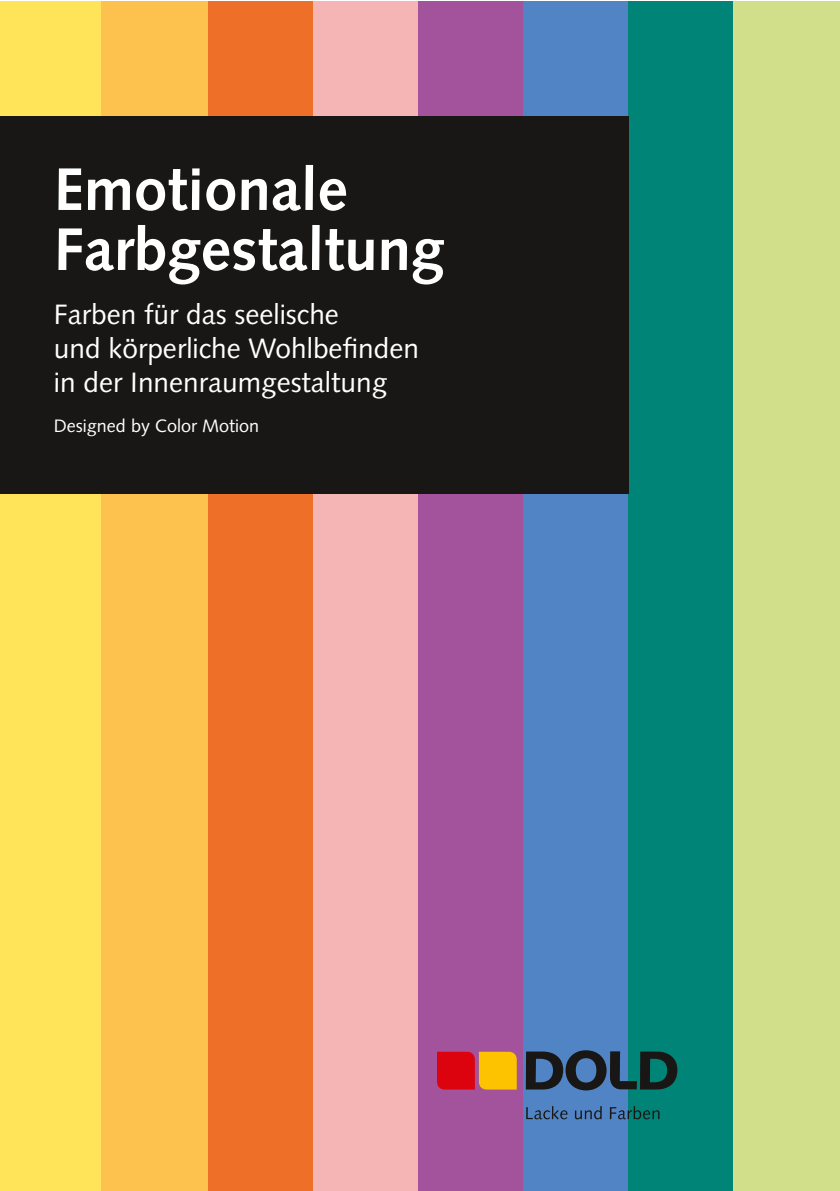
<style>
.page{position:relative;width:840px;height:1191px;background:#fff}
.page>*{position:absolute;margin:0;border:0;box-sizing:border-box;transform-origin:0 0}
.t1{font:700 60px/60px "Syntax LTCE";color:#fff}
.t2{font:28px/34px "Syntax LTCE";color:#fff}
.t3{font:18px "Syntax LTCE";color:#fff}
</style>
<div class="page">
<div style="left:197px;top:1px;width:116px;height:1190px;background:#ee7028"></div>
<div style="left:0;top:1px;width:102px;height:1190px;background:#ffe459"></div>
<div style="left:101px;top:1px;width:107px;height:1190px;background:#fcc24d"></div>
<div style="left:313px;top:1px;width:107px;height:1190px;background:#f6b5b5"></div>
<div style="left:418px;top:1px;width:106px;height:1190px;background:#a2539c"></div>
<div style="left:522px;top:1px;width:107px;height:1190px;background:#5184c4"></div>
<div style="left:627px;top:1px;width:107px;height:1190px;background:#008477"></div>
<div style="left:732px;top:1px;width:107px;height:1190px;background:#d2df8a"></div>
<svg style="left:525px;top:1050px;width:152px;height:40px"></svg>
<svg style="left:526px;top:1106px;width:133px;height:13px"></svg>
<svg style="left:437px;top:1051px;width:79px;height:38px"></svg>
<div style="left:0;top:116px;width:628px;height:377px;background:#181716"></div>
<h1 class="t1" style="left:54px;top:160px;width:391px">Emotionale<br>Farbgestaltung</h1>
<p class="t2" style="left:54px;top:297px;width:366px">Farben für das seelische<br>und körperliche Wohlbefinden in der Innenraumgestaltung</p>
<p class="t3" style="left:54px;top:415px;width:207px">Designed by Color Motion</p>
</div>
